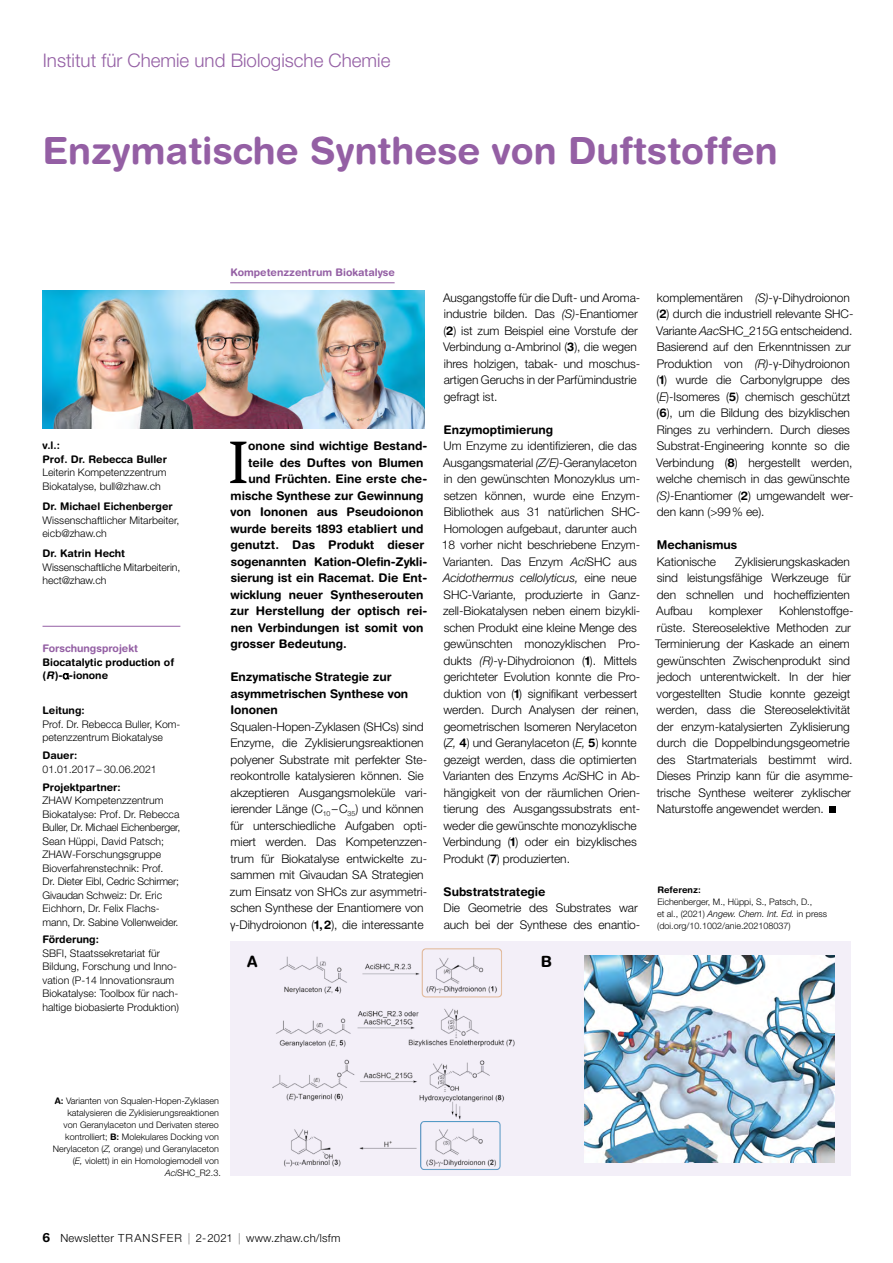
<style>
.page{position:relative;width:893px;height:1263px;background:#fff}
.page>*{position:absolute;margin:0;border:0;box-sizing:border-box;transform-origin:0 0}
.t1{font:59.1px "Swift";color:#000}
.t2{font:700 37.5px "Helvetica Rounded LT Std";color:#945fa4}
.t3{font:300 18.75px "Helvetica Neue LT Std";color:#945fa4}
.t4{font:700 15.45px "Helvetica Rounded LT Std";color:#000}
.t5{font:300 12px/16.5px "Helvetica Neue LT Std";letter-spacing:-.005em;color:#000}
.t6{font:700 12px/16.5px "Helvetica Rounded LT Std";color:#000}
.t7{font:300 11.25px "Helvetica Neue LT Std";letter-spacing:.02em;color:#000}
.t8{font:300 10.5px/13.5px "Helvetica Neue LT Std";color:#000}
.t9{font:700 10.5px/13.5px "Helvetica Rounded LT Std";color:#000}
.t10{font:700 10.5px "Helvetica Rounded LT Std";color:#945fa4}
.t11{font:300 9px/12px "Helvetica Neue LT Std";color:#000;text-align:right}
.t12{font:700 9px "Helvetica Rounded LT Std";color:#000}
.s1{font-style:italic}
.s2{font-family:"Helvetica Neue LTW1 G";font-weight:300}
.s3{font-family:"Helvetica Neue LTW1 G"}
.s4{font-family:"Helvetica Rounded LT Std";font-weight:700}
.s5{font-family:"Helvetica Neue LT Pro"}
.s6{font-family:"Helvetica Rounded LT Std";font-weight:700;font-size:12.75px}
</style>
<div class="page">
<hr style="left:230px;top:283px;width:165px;height:1px;background:#945fa4">
<svg style="left:830px;top:807px;width:6px;height:6px"></svg>
<hr style="left:43px;top:626px;width:137px;height:1px;background:#945fa4">
<div style="left:230px;top:941px;width:620px;height:235px;background:#f3eff8"></div>
<img style="left:272px;top:948px;width:243px;height:222px">
<img style="left:584px;top:955px;width:251px;height:207px">
<img style="left:43px;top:290px;width:381px;height:138px">
<h3 class="t3" style="left:43px;top:49px;width:349px">Institut für Chemie und Biologische Chemie</h3>
<h2 class="t2" style="left:43px;top:127px;width:737px">Enzymatische Synthese von Duftstoffen</h2>
<p class="t9" style="left:43px;top:439px;width:126px">v.l.:<br>Prof. Dr. Rebecca Buller</p>
<p class="t8" style="left:43px;top:466px;width:126px">Leiterin Kompetenzzentrum<br>Biokatalyse, bull@zhaw.ch</p>
<p class="t9" style="left:43px;top:499px;width:132px">Dr. Michael Eichenberger</p>
<p class="t8" style="left:43px;top:513px;width:138px">Wissenschaftlicher Mitarbeiter, eicb@zhaw.ch</p>
<p class="t9" style="left:43px;top:547px;width:84px">Dr. Katrin Hecht</p>
<p class="t8" style="left:43px;top:560px;width:139px">Wissenschaftliche Mitarbeiterin, hect@zhaw.ch</p>
<p class="t10" style="left:43px;top:642px;width:97px">Forschungsprojekt</p>
<p class="t9" style="left:43px;top:655px;width:133px">Biocatalytic production of (<span class="s1">R</span>)-<span class="s2">α</span>-ionone</p>
<p class="t9" style="left:43px;top:704px;width:44px">Leitung:</p>
<p class="t8" style="left:43px;top:717px;width:139px">Prof. Dr. Rebecca Buller, Kom&shy;petenzzentrum Biokatalyse</p>
<p class="t9" style="left:43px;top:748px;width:36px">Dauer:</p>
<p class="t8" style="left:43px;top:762px;width:116px">01.01.2017– 30.06.2021</p>
<p class="t9" style="left:43px;top:780px;width:80px">Projektpartner:</p>
<p class="t8" style="left:43px;top:793px;width:139px">ZHAW Kompetenzzentrum<br>Biokatalyse: Prof. Dr. Rebecca<br>Buller, Dr. Michael Eichenberger,<br>Sean Hüppi, David Patsch;<br>ZHAW-Forschungsgruppe<br>Bioverfahrenstechnik: Prof.<br>Dr. Dieter Eibl, Cedric Schirmer;<br>Givaudan Schweiz: Dr. Eric<br>Eichhorn, Dr. Felix Flachs&shy;mann, Dr. Sabine Vollenweider.</p>
<p class="t9" style="left:43px;top:933px;width:58px">Förderung:</p>
<p class="t8" style="left:43px;top:946px;width:138px">SBFI, Staatssekretariat für<br>Bildung, Forschung und Inno&shy;vation (P-14 Innovationsraum<br>Biokatalyse: Toolbox für nach&shy;haltige biobasierte Produktion)</p>
<p class="t10" style="left:231px;top:266px;width:166px">Kompetenzzentrum Biokatalyse</p>
<h1 class="t1" style="left:229px;top:429px;width:21px">I</h1>
<p class="t6" style="left:248px;top:437px;width:180px">onone sind wichtige Bestand-</p>
<p class="t6" style="left:248px;top:454px;width:177px">teile des Duftes von Blumen</p>
<p class="t6" style="left:248px;top:470px;width:180px">und Früchten. Eine erste che-</p>
<p class="t6" style="left:231px;top:487px;width:194px">mische Synthese zur Gewinnung</p>
<p class="t6" style="left:231px;top:503px;width:194px">von Iononen aus Pseudoionon</p>
<p class="t6" style="left:230px;top:520px;width:195px">wurde bereits 1893 etabliert und</p>
<p class="t6" style="left:230px;top:536px;width:195px">genutzt. Das Produkt dieser</p>
<p class="t6" style="left:231px;top:553px;width:197px">sogenannten Kation-Olefin-Zykli-</p>
<p class="t6" style="left:231px;top:569px;width:198px">sierung ist ein Racemat. Die Ent-</p>
<p class="t6" style="left:230px;top:586px;width:195px">wicklung neuer Syntheserouten</p>
<p class="t6" style="left:230px;top:602px;width:198px">zur Herstellung der optisch rei-</p>
<p class="t6" style="left:231px;top:619px;width:194px">nen Verbindungen ist somit von</p>
<p class="t6" style="left:231px;top:635px;width:118px">grosser Bedeutung.</p>
<p class="t6" style="left:230px;top:668px;width:179px">Enzymatische Strategie zur asymmetrischen Synthese von<br>Iononen</p>
<p class="t5" style="left:230px;top:718px;width:199px">Squalen-Hopen-Zyklasen (SHCs) sind Enzyme, die Zyklisierungsreaktionen polyener Substrate mit perfekter Ste&shy;reokontrolle katalysieren können. Sie akzeptieren Ausgangsmoleküle vari&shy;ierender Länge (C<sub>10</sub> –C<sub>35</sub>) und können für unterschiedliche Aufgaben opti&shy;miert werden. Das Kompetenzzen&shy;trum für Biokatalyse entwickelte zu&shy;sammen mit Givaudan SA Strategien zum Einsatz von SHCs zur asymmetri&shy;schen Synthese der Enantiomere von <span class="s3">γ</span>-Dihydroionon (<span class="s4">1,2</span>), die interessante</p>
<p class="t5" style="left:443px;top:289px;width:199px">Ausgangstoffe für die Duft- und Aroma&shy;industrie bilden. Das <span class="s1">(S)</span>-Enantiomer (<span class="s4">2</span>) ist zum Beispiel eine Vorstufe der Verbindung <span class="s3">α</span>-Ambrinol (<span class="s4">3</span>), die wegen ihres holzigen, tabak- und moschus&shy;artigen Geruchs in der Parfümindustrie gefragt ist.</p>
<p class="t6" style="left:444px;top:421px;width:111px">Enzymoptimierung</p>
<p class="t5" style="left:442px;top:437px;width:200px">Um Enzyme zu identifizieren, die das Ausgangsmaterial <span class="s1">(Z/E)-</span>Geranylaceton in den gewünschten Monozyklus um&shy;setzen können, wurde eine Enzym-Bibliothek aus 31 natürlichen SHC-Homologen aufgebaut, darunter auch 18 vorher nicht beschriebene Enzym-Varianten. Das Enzym <span class="s1">Aci</span>SHC aus <span class="s1">Acidothermus cellolyticus,</span> eine neue SHC-Variante, produzierte in Ganz&shy;zell-Biokatalysen neben einem bizykli&shy;schen Produkt eine kleine Menge des gewünschten monozyklischen Pro&shy;dukts <span class="s1">(R)</span>-<span class="s3">γ</span>-Dihydroionon (<span class="s4">1</span>). Mittels gerichteter Evolution konnte die Pro&shy;duktion von (<span class="s4">1</span>) signifikant verbessert werden. Durch Analysen der reinen, geometrischen Isomeren Nerylaceton (<span class="s1">Z,</span> <span class="s4">4</span>) und Geranylaceton (<span class="s1">E,</span> <span class="s4">5</span>) konnte gezeigt werden, dass die optimierten Varianten des Enzyms <span class="s1">Aci</span>SHC in Ab&shy;hängigkeit von der räumlichen Orien&shy;tierung des Ausgangssubstrats ent&shy;weder die gewünschte monozyklische Verbindung (<span class="s4">1</span>) oder ein bizyklisches Produkt (<span class="s4">7</span>) produzierten.</p>
<p class="t6" style="left:444px;top:883px;width:103px">Substratstrategie</p>
<p class="t5" style="left:444px;top:899px;width:198px">Die Geometrie des Substrates war auch bei der Synthese des enantio-</p>
<p class="t4" style="left:247px;top:952px;width:12px">A</p>
<p class="t4" style="left:541px;top:952px;width:13px">B</p>
<p class="t5" style="left:656px;top:289px;width:199px">komplementären <span class="s1">(S)</span>-<span class="s3">γ</span>-Dihydroionon (<span class="s4">2</span>) durch die industriell relevante SHC-Variante <span class="s1">Aac</span>SHC_215G entscheidend.<br>Basierend auf den Erkenntnissen zur Produktion von <span class="s1">(R)</span>-<span class="s3">γ</span>-Dihydroionon (<span class="s4">1</span>) wurde die Carbonylgruppe des (<span class="s1">E</span>)-Isomeres (<span class="s4">5</span><span class="s5">)</span> chemisch geschützt (<span class="s4">6</span>), um die Bildung des bizyklischen Ringes zu verhindern. Durch dieses Substrat-Engineering konnte so die Verbindung (<span class="s4">8</span>) hergestellt werden, welche chemisch in das gewünschte <span class="s1">(S)</span>-Enantiomer (<span class="s4">2</span><span class="s5">)</span> umgewandelt wer&shy;den kann (&gt;99% ee).</p>
<p class="t6" style="left:657px;top:536px;width:82px">Mechanismus</p>
<p class="t5" style="left:657px;top:553px;width:61px">Kationische</p>
<p class="t5" style="left:656px;top:553px;width:196px;text-align:justify;text-indent:79px">Zyklisierungskaskaden sind leistungsfähige Werkzeuge für den schnellen und hocheffizienten Aufbau</p>
<p class="t5" style="left:655px;top:602px;width:200px;text-indent:124px">Kohlenstoffge&shy;rüste. Stereoselektive Methoden zur Terminierung der Kaskade an einem gewünschten Zwischenprodukt sind jedoch unterentwickelt. In der hier vorgestellten Studie konnte gezeigt werden, dass die Stereoselektivität der enzym-katalysierten Zyklisierung durch die Doppelbindungsgeometrie des Startmaterials bestimmt wird.<br>Dieses Prinzip kann für die asymme&shy;trische Synthese weiterer zyklischer Naturstoffe angewendet werden.</p>
<p class="t5" style="left:709px;top:602px;width:55px">komplexer</p>
<p class="t12" style="left:657px;top:884px;width:45px">Referenz:</p>
<p class="t11" style="left:657px;top:895px;width:172px;text-align:left">Eichenberger, M., Hüppi, S., Patsch, D.,<br>et al., (2021) <span class="s1">Angew. Chem. Int. Ed.</span> in press (doi.org/10.1002/anie.202108037)</p>
<p class="t11" style="left:53px;top:1095px;width:170px"><span class="s4">A:</span> Varianten von Squalen-Hopen-Zyklasen katalysieren die Zyklisierungsreaktionen<br>von Geranylaceton und Derivaten stereo kontrolliert; <span class="s4">B:</span> Molekulares Docking von Nerylaceton (<span class="s1">Z,</span> orange) und Geranylaceton (<span class="s1">E,</span> violett) in ein Homologiemodell von <span class="s1">Aci</span>SHC_R2.3.</p>
<p class="t7" style="left:43px;top:1231px;width:299px"><span class="s6">6</span> Newsletter TRANSFER | 2-2021 | www.zhaw.ch/lsfm</p>
</div>
